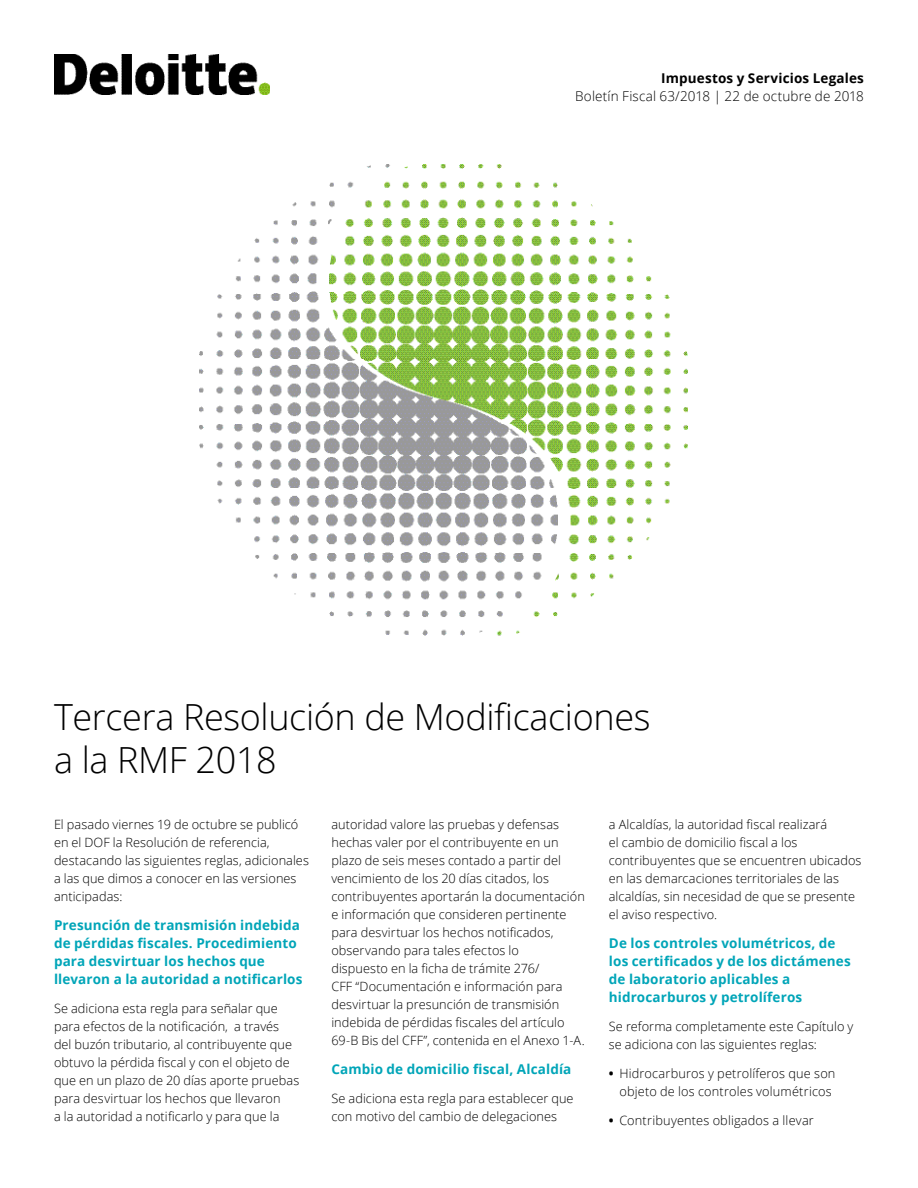
<style>
.page{position:relative;width:918px;height:1188px;background:#fff}
.page>*{position:absolute;margin:0;border:0;box-sizing:border-box;transform-origin:0 0}
.t1{font:300 36px/43.2px "Open Sans";letter-spacing:-.01em;color:#000}
.t2{font:700 13.5px/18px "Open Sans";letter-spacing:.01em;color:#00a5b8}
.t3{font:300 13.5px "Open Sans";letter-spacing:.01em;color:#000}
.t4{font:700 13.5px "Open Sans";letter-spacing:.015em;color:#000}
.t5{font:300 12.75px/18px "Open Sans";letter-spacing:.005em;color:#000}
.s1{font-weight:700}
</style>
<div class="page">
<img style="left:54px;top:54px;width:216px;height:40px">
<img style="left:200px;top:165px;width:488px;height:470px">
<p class="t4" style="left:661px;top:68px;width:204px">Impuestos y Servicios Legales</p>
<p class="t3" style="left:575px;top:87px;width:290px">Boletín Fiscal 63/2018 | 22 de octubre de 2018</p>
<h1 class="t1" style="left:54px;top:694px;width:598px">Tercera Resolución de Modificaciones a la RMF 2018</h1>
<p class="t5" style="left:54px;top:815px;width:256px">El pasado viernes 19 de octubre se publicó en el DOF la Resolución de referencia, destacando las siguientes reglas, adicionales a las que dimos a conocer en las versiones anticipadas:</p>
<p class="t2" style="left:54px;top:916px;width:250px">Presunción de transmisión indebida de pérdidas fiscales. Procedimiento para desvirtuar los hechos que llevaron a la autoridad a notificarlos</p>
<p class="t5" style="left:54px;top:999px;width:247px">Se adiciona esta regla para señalar que para efectos de la notificación, a través del buzón tributario, al contribuyente que obtuvo la pérdida fiscal y con el objeto de que en un plazo de 20 días aporte pruebas para desvirtuar los hechos que llevaron<br>a la autoridad a notificarlo y para que la</p>
<p class="t5" style="left:331px;top:815px;width:255px">autoridad valore las pruebas y defensas hechas valer por el contribuyente en un plazo de seis meses contado a partir del vencimiento de los 20 días citados, los contribuyentes aportarán la documentación e información que consideren pertinente para desvirtuar los hechos notificados, observando para tales efectos lo<br>dispuesto en la ficha de trámite 276/<br>CFF “Documentación e información para desvirtuar la presunción de transmisión indebida de pérdidas fiscales del artículo 69-B Bis del CFF”, contenida en el Anexo 1-A.</p>
<p class="t2" style="left:331px;top:1060px;width:241px">Cambio de domicilio fiscal, Alcaldía</p>
<p class="t5" style="left:331px;top:1089px;width:244px">Se adiciona esta regla para establecer que con motivo del cambio de delegaciones</p>
<p class="t5" style="left:609px;top:815px;width:254px">a Alcaldías, la autoridad fiscal realizará<br>el cambio de domicilio fiscal a los contribuyentes que se encuentren ubicados en las demarcaciones territoriales de las alcaldías, sin necesidad de que se presente el aviso respectivo.</p>
<p class="t2" style="left:609px;top:934px;width:244px">De los controles volumétricos, de los certificados y de los dictámenes de laboratorio aplicables a hidrocarburos y petrolíferos</p>
<p class="t5" style="left:609px;top:1017px;width:246px">Se reforma completamente este Capítulo y se adiciona con las siguientes reglas:</p>
<p class="t5" style="left:609px;top:1064px;width:228px;text-align:center"><span class="s1">•</span> Hidrocarburos y petrolíferos que son objeto de los controles volumétricos</p>
<p class="t5" style="left:609px;top:1111px;width:207px"><span class="s1">•</span> Contribuyentes obligados a llevar</p>
</div>
